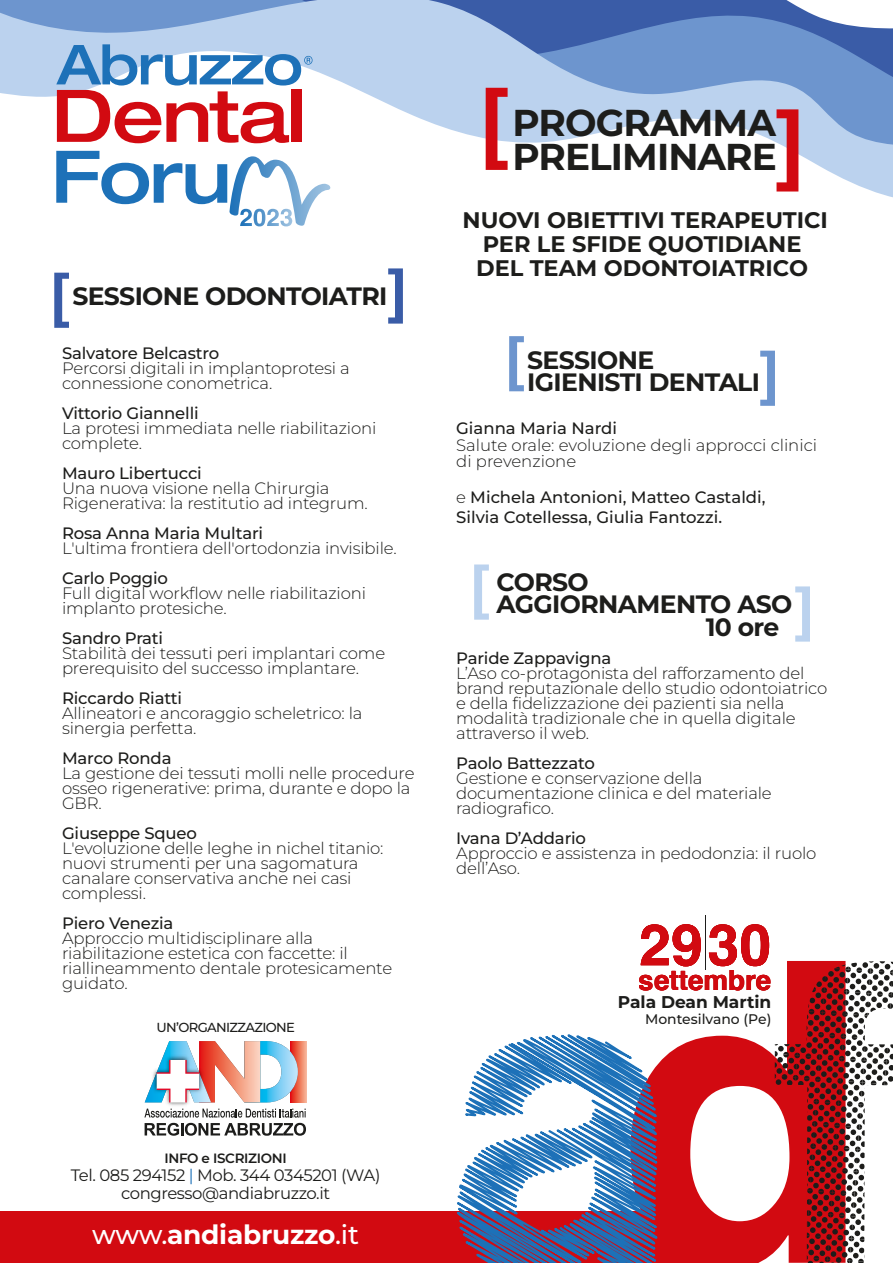
<style>
.page{position:relative;width:893px;height:1263px;background:#fff}
.page>*{position:absolute;margin:0;border:0;box-sizing:border-box;transform-origin:0 0}
.t1{font:700 57.3px "Helvetica";color:#d20a11}
.t2{font:700 37.35px/33.9px "Montserrat";letter-spacing:-.025em;color:#1d1d1b}
.t3{font:700 27.75px "Helvetica";color:#c00d0e}
.t4{font:700 26.4px "Montserrat";letter-spacing:-.01em;color:#fff}
.t5{font:700 25.05px/22.8px "Montserrat";letter-spacing:-.025em;color:#1d1d1b}
.t6{font:700 22.5px/24px "Montserrat";color:#1d1d1b;text-align:center}
.t7{font:700 17.1px "Montserrat";color:#1d1d1b}
.t8{font:300 16.5px/15px "Montserrat";letter-spacing:-.01em;color:#1d1d1b}
.t9{font:500 16.5px/19.5px "Montserrat";letter-spacing:-.01em;color:#1d1d1b}
.t10{font:16.5px/18px "Montserrat";letter-spacing:-.025em;color:#1d1d1b;text-align:center}
.t11{font:500 13.95px "Montserrat";color:#1d1d1b}
.t12{font:600 13.5px "Montserrat";letter-spacing:-.025em;color:#1d1d1b}
.t13{font:500 13.05px "Montserrat";letter-spacing:-.05em;color:#1d1d1b}
.s1{font-weight:300}
.s2{color:#c00d0e}
.s3{color:#1d71b8}
.s4{font-weight:500}
</style>
<div class="page">
<div style="left:0;top:1212px;width:706px;height:51px;background:#d20a11"></div>
<svg style="left:0;top:0;width:893px;height:45px;background:#83a0d1"></svg>
<svg style="left:0;top:45px;width:893px;height:153px"></svg>
<svg style="left:745px;top:1038px;width:30px;height:225px"></svg>
<svg style="left:518px;top:1034px;width:227px;height:229px"></svg>
<svg style="left:429px;top:1042px;width:168px;height:221px"></svg>
<svg style="left:775px;top:961px;width:118px;height:302px"></svg>
<svg style="left:56px;top:44px;width:257px;height:99px"></svg>
<svg style="left:56px;top:151px;width:275px;height:75px"></svg>
<hr style="left:705px;top:915px;width:1px;height:55px;background:#1d1d1b">
<svg style="left:298px;top:1041px;width:8px;height:61px"></svg>
<img style="left:151px;top:1102px;width:55px;height:4px">
<svg style="left:145px;top:1041px;width:153px;height:61px"></svg>
<svg style="left:144px;top:1108px;width:162px;height:28px"></svg>
<svg style="left:486px;top:88px;width:22px;height:82px;background:#d15a66"></svg>
<svg style="left:776px;top:109px;width:22px;height:82px"></svg>
<svg style="left:509px;top:336px;width:15px;height:55px"></svg>
<svg style="left:760px;top:351px;width:15px;height:55px"></svg>
<svg style="left:474px;top:564px;width:15px;height:56px"></svg>
<svg style="left:795px;top:586px;width:15px;height:56px"></svg>
<svg style="left:54px;top:273px;width:15px;height:55px"></svg>
<svg style="left:388px;top:268px;width:15px;height:56px"></svg>
<h3 class="t5" style="left:72px;top:284px;width:317px">SESSIONE ODONTOIATRI</h3>
<p class="t9" style="left:62px;top:343px;width:159px">Salvatore Belcastro</p>
<p class="t8" style="left:62px;top:360px;width:289px">Percorsi digitali in implantoprotesi a connessione conometrica.</p>
<p class="t9" style="left:62px;top:403px;width:138px">Vittorio Giannelli</p>
<p class="t8" style="left:62px;top:420px;width:316px">La protesi immediata nelle riabilitazioni complete.</p>
<p class="t9" style="left:62px;top:463px;width:141px">Mauro Libertucci</p>
<p class="t8" style="left:62px;top:480px;width:307px">Una nuova visione nella Chirurgia<br>Rigenerativa: la restitutio ad integrum.</p>
<p class="t9" style="left:62px;top:523px;width:203px">Rosa Anna Maria Multari</p>
<p class="t8" style="left:62px;top:540px;width:336px">L'ultima frontiera dell'ortodonzia invisibile.</p>
<p class="t9" style="left:62px;top:568px;width:108px">Carlo Poggio</p>
<p class="t8" style="left:62px;top:585px;width:305px">Full digital workflow nelle riabilitazioni implanto protesiche.</p>
<p class="t9" style="left:62px;top:628px;width:103px">Sandro Prati</p>
<p class="t8" style="left:62px;top:645px;width:325px">Stabilità dei tessuti peri implantari come prerequisito del successo implantare.</p>
<p class="t9" style="left:62px;top:688px;width:122px">Riccardo Riatti</p>
<p class="t8" style="left:62px;top:705px;width:302px">Allineatori e ancoraggio scheletrico: la sinergia perfetta.</p>
<p class="t9" style="left:62px;top:748px;width:111px">Marco Ronda</p>
<p class="t8" style="left:62px;top:765px;width:354px">La gestione dei tessuti molli nelle procedure osseo rigenerative: prima, durante e dopo la<br>GBR.</p>
<p class="t9" style="left:62px;top:823px;width:137px">Giuseppe Squeo</p>
<p class="t8" style="left:62px;top:840px;width:323px">L'evoluzione delle leghe in nichel titanio: nuovi strumenti per una sagomatura canalare conservativa anche nei casi complessi.</p>
<p class="t9" style="left:62px;top:913px;width:113px">Piero Venezia</p>
<p class="t8" style="left:62px;top:930px;width:332px">Approccio multidisciplinare alla riabilitazione estetica con faccette: il riallineammento dentale protesicamente guidato.</p>
<p class="t13" style="left:157px;top:1019px;width:140px">UN’ORGANIZZAZIONE</p>
<h2 class="t2" style="left:513px;top:105px;width:266px">PROGRAMMA<br>PRELIMINARE</h2>
<h3 class="t6" style="left:462px;top:207px;width:367px">NUOVI OBIETTIVI TERAPEUTICI<br>PER LE SFIDE QUOTIDIANE<br>DEL TEAM ODONTOIATRICO</h3>
<h3 class="t5" style="left:527px;top:348px;width:234px">SESSIONE<br>IGIENISTI DENTALI</h3>
<p class="t9" style="left:456px;top:418px;width:162px">Gianna Maria Nardi</p>
<p class="t8" style="left:456px;top:436px;width:362px;line-height:16.5px">Salute orale: evoluzione degli approcci clinici di prevenzione</p>
<p class="t9" style="left:456px;top:487px;width:311px"><span class="s1">e</span> Michela Antonioni, Matteo Castaldi,<br>Silvia Cotellessa, Giulia Fantozzi.</p>
<h3 class="t5" style="left:496px;top:569px;width:94px">CORSO</h3>
<h3 class="t5" style="left:496px;top:592px;width:297px">AGGIORNAMENTO ASO</h3>
<h3 class="t5" style="left:706px;top:615px;width:75px">10 ore</h3>
<p class="t9" style="left:456px;top:648px;width:157px">Paride Zappavigna</p>
<p class="t8" style="left:456px;top:665px;width:373px">L’Aso co-protagonista del rafforzamento del brand reputazionale dello studio odontoiatrico e della fidelizzazione dei pazienti sia nella modalità tradizionale che in quella digitale attraverso il web.</p>
<p class="t9" style="left:456px;top:753px;width:140px">Paolo Battezzato</p>
<p class="t8" style="left:456px;top:770px;width:317px">Gestione e conservazione della documentazione clinica e del materiale radiografico.</p>
<p class="t9" style="left:456px;top:828px;width:131px">Ivana D’Addario</p>
<p class="t8" style="left:456px;top:845px;width:362px">Approccio e assistenza in pedodonzia: il ruolo dell’Aso.</p>
<h1 class="t1" style="left:639px;top:899px;width:134px">29<span class="s2">30</span></h1>
<h3 class="t3" style="left:639px;top:958px;width:134px">settembre</h3>
<p class="t7" style="left:618px;top:991px;width:155px">Pala Dean Martin</p>
<p class="t11" style="left:645px;top:1009px;width:128px">Montesilvano (Pe)</p>
<p class="t12" style="left:164px;top:1149px;width:124px">INFO e ISCRIZIONI</p>
<p class="t10" style="left:71px;top:1165px;width:311px">Tel. 085 294152 <span class="s3">|</span> Mob. 344 0345201 (WA) congresso@andiabruzzo.it</p>
<h3 class="t4" style="left:92px;top:1217px;width:268px"><span class="s4">www.</span>andiabruzzo<span class="s4">.it</span></h3>
</div>
